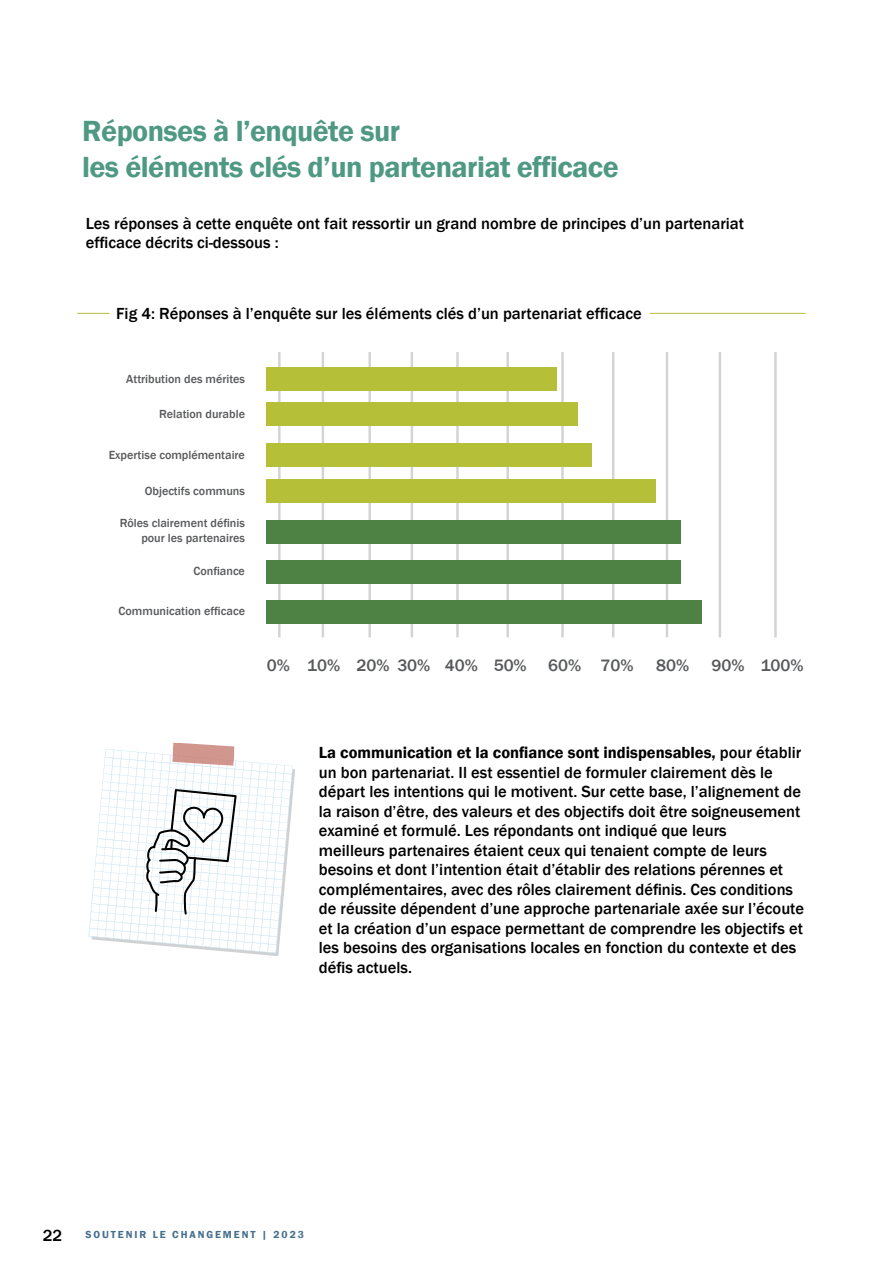
<style>
.page{position:relative;width:893px;height:1263px;background:#fff}
.page>*{position:absolute;margin:0;border:0;box-sizing:border-box;transform-origin:0 0}
.t1{font:600 30px/36px "Franklin Gothic";letter-spacing:-.02em;color:#4f9984}
.t2{font:500 16.95px "Franklin Gothic";color:#58595b}
.t3{font:500 16.5px/19.5px "Franklin Gothic";color:#000}
.t4{font:500 12.15px/14.5px "Franklin Gothic";color:#58595b;text-align:right}
.t5{font:600 10.5px "Franklin Gothic";letter-spacing:.18em;color:#436e8c}
.s1{font-weight:600}
</style>
<div class="page">
<hr style="left:278px;top:352px;width:3px;height:285px;background:#d1d3d4">
<hr style="left:322px;top:352px;width:2px;height:285px;background:#d1d3d4">
<hr style="left:368px;top:352px;width:3px;height:285px;background:#d1d3d4">
<hr style="left:411px;top:352px;width:2px;height:285px;background:#d1d3d4">
<hr style="left:456px;top:352px;width:3px;height:285px;background:#d1d3d4">
<hr style="left:506px;top:352px;width:3px;height:285px;background:#d1d3d4">
<hr style="left:561px;top:352px;width:3px;height:285px;background:#d1d3d4">
<hr style="left:612px;top:352px;width:2px;height:285px;background:#d1d3d4">
<hr style="left:719px;top:352px;width:2px;height:285px;background:#d1d3d4">
<hr style="left:666px;top:352px;width:2px;height:285px;background:#d1d3d4">
<hr style="left:774px;top:352px;width:3px;height:285px;background:#d1d3d4">
<div style="left:266px;top:403px;width:311px;height:23px;background:#b5bf37"></div>
<div style="left:266px;top:368px;width:291px;height:23px;background:#b5bf37"></div>
<div style="left:266px;top:444px;width:326px;height:23px;background:#b5bf37"></div>
<div style="left:266px;top:480px;width:390px;height:23px;background:#b5bf37"></div>
<div style="left:266px;top:521px;width:414px;height:23px;background:#4e8244"></div>
<div style="left:266px;top:561px;width:415px;height:23px;background:#4e8244"></div>
<div style="left:266px;top:600px;width:436px;height:24px;background:#4e8244"></div>
<hr style="left:77px;top:313px;width:32px;height:1px;background:#b5bf37">
<hr style="left:649px;top:313px;width:157px;height:1px;background:#b5bf37">
<svg style="left:89px;top:742px;width:206px;height:214px"></svg>
<h1 class="t1" style="left:82px;top:114px;width:538px">Réponses à l’enquête sur<br>les éléments clés d’un partenariat efficace</h1>
<p class="t3" style="left:86px;top:214px;width:660px">Les réponses à cette enquête ont fait ressortir un grand nombre de principes d’un partenariat efficace décrits ci-dessous :</p>
<p class="t3" style="left:116px;top:304px;width:527px">Fig 4: Réponses à l’enquête sur les éléments clés d’un partenariat efficace</p>
<p class="t4" style="left:126px;top:372px;width:120px">Attribution des mérites</p>
<p class="t4" style="left:159px;top:407px;width:87px">Relation durable</p>
<p class="t4" style="left:109px;top:448px;width:138px">Expertise complémentaire</p>
<p class="t4" style="left:145px;top:483px;width:102px">Objectifs communs</p>
<p class="t4" style="left:120px;top:516px;width:127px">Rôles clairement définis pour les partenaires</p>
<p class="t4" style="left:193px;top:564px;width:53px">Confiance</p>
<p class="t4" style="left:119px;top:604px;width:128px">Communication efficace</p>
<p class="t2" style="left:267px;top:655px;width:261px">0% 10% 20% 30% 40% 50%</p>
<p class="t2" style="left:548px;top:655px;width:87px">60% 70%</p>
<p class="t2" style="left:656px;top:655px;width:35px">80%</p>
<p class="t2" style="left:711px;top:655px;width:94px">90% 100%</p>
<p class="t3" style="left:319px;top:743px;width:487px"><span class="s1">La communication et la confiance sont indispensables,</span> pour établir un bon partenariat. Il est essentiel de formuler clairement dès le départ les intentions qui le motivent. Sur cette base, l’alignement de la raison d’être, des valeurs et des objectifs doit être soigneusement examiné et formulé. Les répondants ont indiqué que leurs<br>meilleurs partenaires étaient ceux qui tenaient compte de leurs besoins et dont l’intention était d’établir des relations pérennes et complémentaires, avec des rôles clairement définis. Ces conditions de réussite dépendent d’une approche partenariale axée sur l’écoute et la création d’un espace permettant de comprendre les objectifs et les besoins des organisations locales en fonction du contexte et des défis actuels.</p>
<p class="t3" style="left:43px;top:1225px;width:21px">22</p>
<p class="t5" style="left:86px;top:1228px;width:220px">SOUTENIR LE CHANGEMENT | 2023</p>
</div>
